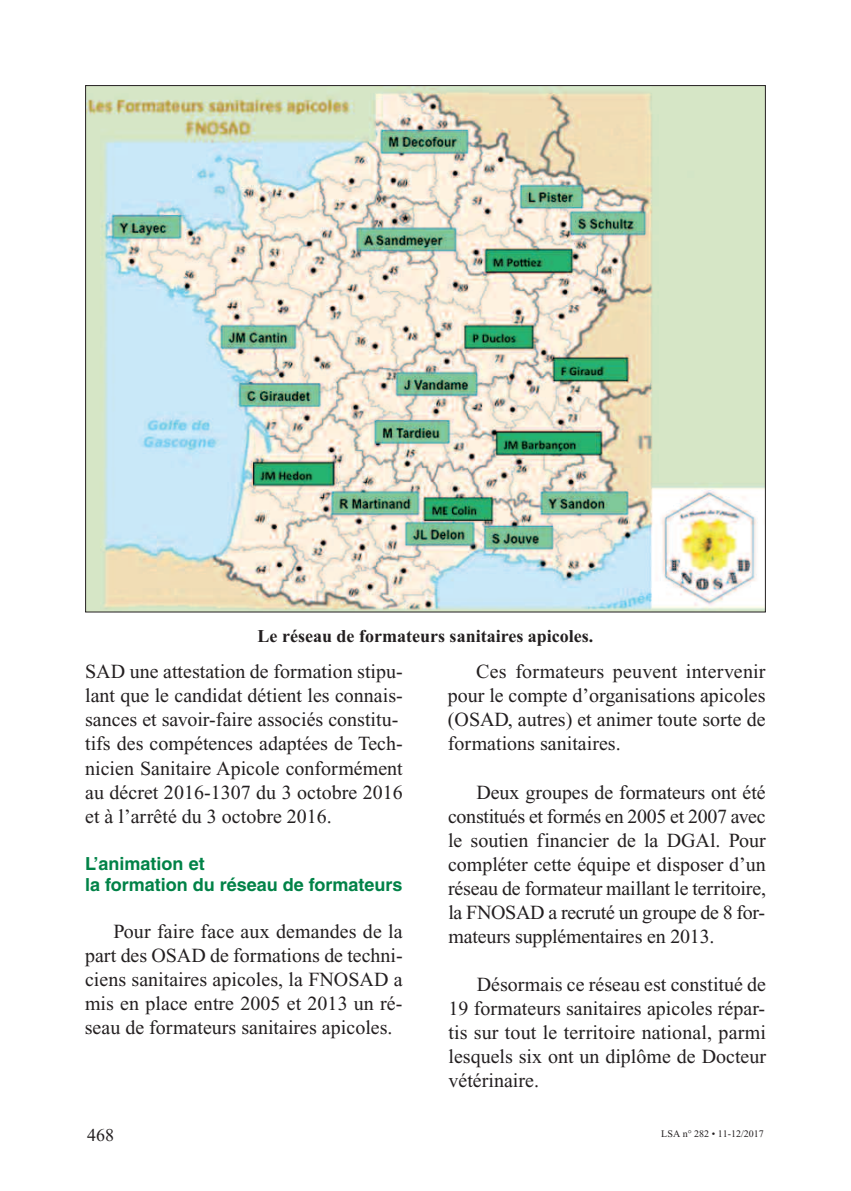
<style>
.page{position:relative;width:851px;height:1191px;background:#fff}
.page>*{position:absolute;margin:0;border:0;box-sizing:border-box;transform-origin:0 0}
.t1{font:20px/24px "Times New Roman";color:#231f20;text-align:justify}
.t2{font:700 18px/21.6px "Helvetica";color:#008247}
.t3{font:700 18px "Times New Roman";color:#231f20}
.t4{font:18px "Times New Roman";color:#231f20}
.t5{font:10px "Times New Roman";color:#231f20}
</style>
<div class="page">
<img style="left:87px;top:87px;width:676px;height:523px">
<p class="t3" style="left:257px;top:625px;width:337px">Le réseau de formateurs sanitaires apicoles.</p>
<p class="t1" style="left:85px;top:661px;width:319px;text-align:left">SAD une attestation de formation stipu&shy;lant que le candidat détient les connais&shy;sances et savoir-faire associés constitu&shy;tifs des compétences adaptées de Tech&shy;nicien Sanitaire Apicole conformément au décret 2016-1307 du 3 octobre 2016 et à l’arrêté du 3 octobre 2016.</p>
<p class="t2" style="left:85px;top:854px;width:319px">L’animation et<br>la formation du réseau de formateurs</p>
<p class="t1" style="left:85px;top:921px;width:319px;text-indent:29px">Pour faire face aux demandes de la part des OSAD de formations de techni&shy;ciens sanitaires apicoles, la FNOSAD a mis en place entre 2005 et 2013 un ré&shy;seau de formateurs sanitaires apicoles.</p>
<p class="t1" style="left:448px;top:661px;width:319px;text-indent:28px">Ces formateurs peuvent intervenir pour le compte d’organisations apicoles (OSAD, autres) et animer toute sorte de formations sanitaires.</p>
<p class="t1" style="left:448px;top:781px;width:319px;text-indent:28px">Deux groupes de formateurs ont été constitués et formés en 2005 et 2007 avec le soutien financier de la DGAl. Pour compléter cette équipe et disposer d’un réseau de formateur maillant le territoire, la FNOSAD a recruté un groupe de 8 for&shy;mateurs supplémentaires en 2013.</p>
<p class="t1" style="left:448px;top:973px;width:319px;text-indent:28px">Désormais ce réseau est constitué de 19 formateurs sanitaires apicoles répar&shy;tis sur tout le territoire national, parmi lesquels six ont un diplôme de Docteur vétérinaire.</p>
<p class="t4" style="left:87px;top:1129px;width:28px">468</p>
<p class="t5" style="left:661px;top:1129px;width:104px">LSA n° 282 • 11-12/2017</p>
</div>
